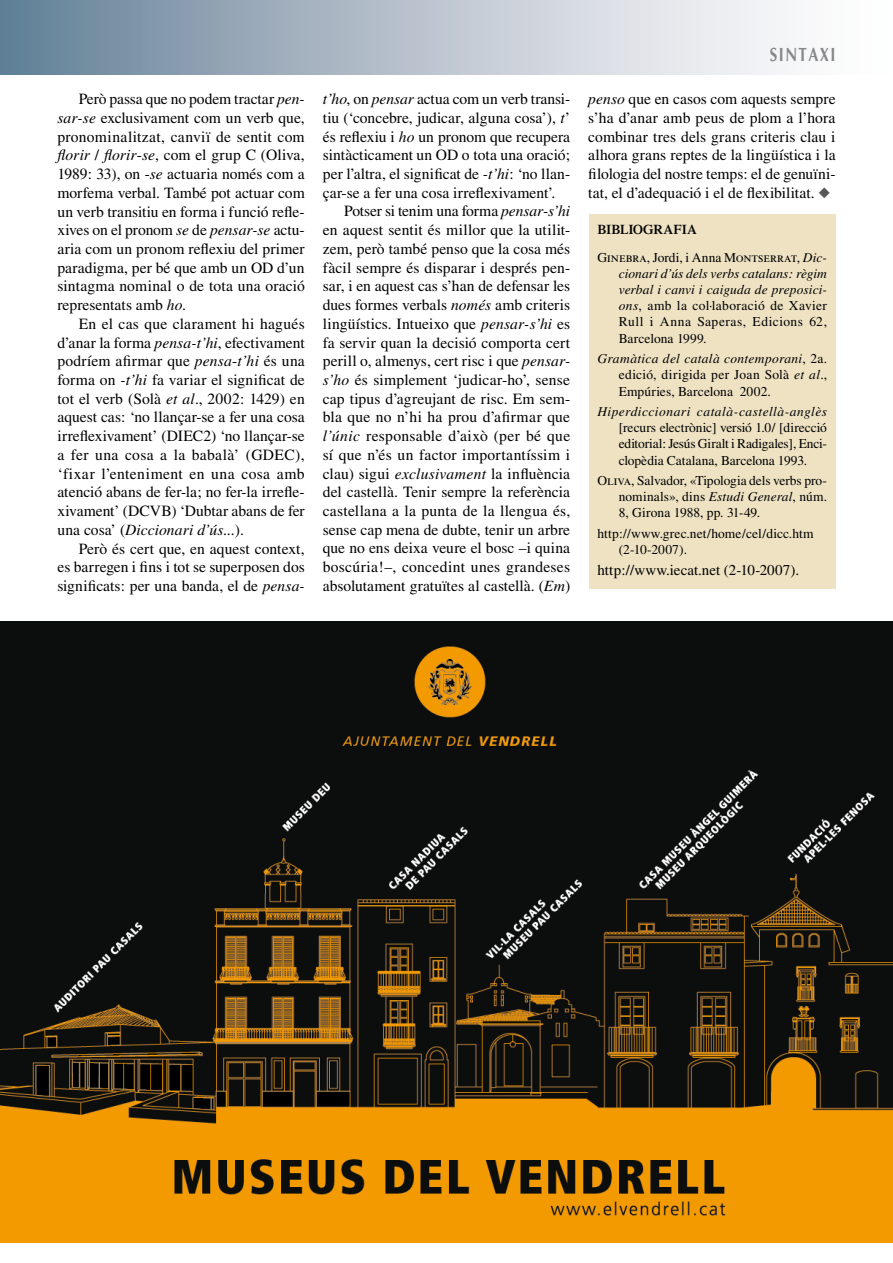
<style>
.page{position:relative;width:893px;height:1263px;background:#fff}
.page>*{position:absolute;margin:0;border:0;box-sizing:border-box;transform-origin:0 0}
.t1{font:19.2px "Optima LT Std Bold SC800";letter-spacing:.095em;color:#87888a;scale:.79 1}
.t2{font:15.6px/18.8px "Times";letter-spacing:.005em;color:#000;text-align:justify}
.t3{font:15px "Times";letter-spacing:.005em;color:#000}
.t4{font:13.5px/16.2px "Times";letter-spacing:.005em;color:#000;text-align:justify}
.t5{font:italic 13.5px/16.2px "Times";letter-spacing:.015em;color:#000;text-align:justify}
.t6{font:13.5px "Times Roman SC";letter-spacing:-.005em;color:#000}
.t7{font:600 13.5px "Times";letter-spacing:.005em;color:#000}
.s1{font-style:italic}
.s2{color:#58585a}
.s3{font-family:"Times"}
.s4{font-family:"Times";font-style:italic}
.s5{font-style:normal}
.s6{font-family:"Times Roman SC"}
</style>
<div class="page">
<div style="left:0;top:0;width:893px;height:74px;background:linear-gradient(to right,#69839a,#fff)"></div>
<div style="left:589px;top:215px;width:247px;height:374px;background:#eee2c3"></div>
<img style="left:0;top:621px;width:893px;height:621px">
<p class="t2" style="left:57px;top:89px;width:249px;text-indent:21px">Però passa que no podem tractar <span class="s1">pen&shy;sar-se</span> exclusivament com un verb que, pronominalitzat, canviï de sentit com <span class="s1">florir</span> / <span class="s1">florir</span>-<span class="s1">se</span>, com el grup C (Oliva, 1989: 33), on -<span class="s1">se</span> actuaria només com a morfema verbal. També pot actuar com un verb transitiu en forma i funció refle&shy;xives on el pronom <span class="s1">se</span> de <span class="s1">pensar-se</span> actu&shy;aria com un pronom reflexiu del primer paradigma, per bé que amb un OD d’un sintagma nominal o de tota una oració representats amb <span class="s1">ho</span>.</p>
<p class="t2" style="left:57px;top:314px;width:249px;text-indent:21px">En el cas que clarament hi hagués d’anar la forma <span class="s1">pensa-t’hi</span>, efectivament podríem afirmar que <span class="s1">pensa</span>-<span class="s1">t’hi</span> és una forma on <span class="s1">-t’hi</span> fa variar el significat de tot el verb (Solà <span class="s1">et al</span>., 2002: 1429) en aquest cas: ‘no llançar-se a fer una cosa irreflexivament’ (DIEC2) ‘no llançar-se a fer una cosa a la babalà’ (GDEC), ‘fixar l’enteniment en una cosa amb atenció abans de fer-la; no fer-la irrefle&shy;xivament’ (DCVB) ‘Dubtar abans de fer una cosa’ (<span class="s1">Diccionari d’ús...</span>).</p>
<p class="t2" style="left:57px;top:539px;width:249px;text-indent:21px">Però és cert que, en aquest context, es barregen i fins i tot se superposen dos significats: per una banda, el de <span class="s1">pensa-</span></p>
<p class="t2" style="left:323px;top:89px;width:249px"><span class="s1">t’ho</span>, on <span class="s1">pensar</span> actua com un verb transi-</p>
<p class="t2" style="left:323px;top:108px;width:249px">tiu (‘concebre, judicar, alguna cosa’), <span class="s1">t</span>’</p>
<p class="t2" style="left:323px;top:127px;width:249px">és reflexiu i <span class="s1">ho</span> un pronom que recupera</p>
<p class="t2" style="left:323px;top:146px;width:249px">sintàcticament un OD o tota una oració;</p>
<p class="t2" style="left:323px;top:164px;width:249px">per l’altra, el significat de <span class="s1">-t’hi</span>: ‘no llan-</p>
<p class="t2" style="left:323px;top:183px;width:234px">çar-se a fer una cosa irreflexivament’.</p>
<p class="t2" style="left:344px;top:202px;width:228px">Potser si tenim una forma <span class="s1">pensar-s’hi</span></p>
<p class="t2" style="left:323px;top:221px;width:249px">en aquest sentit és millor que la utilit-</p>
<p class="t2" style="left:323px;top:239px;width:249px">zem, però també penso que la cosa més</p>
<p class="t2" style="left:323px;top:258px;width:249px">fàcil sempre és disparar i després pen-</p>
<p class="t2" style="left:323px;top:277px;width:249px">sar, i en aquest cas s’han de defensar les</p>
<p class="t2" style="left:323px;top:295px;width:249px">dues formes verbals <span class="s1">només</span> amb criteris</p>
<p class="t2" style="left:323px;top:314px;width:249px">lingüístics. Intueixo que <span class="s1">pensar-s’hi</span> es</p>
<p class="t2" style="left:323px;top:333px;width:249px">fa servir quan la decisió comporta cert</p>
<p class="t2" style="left:323px;top:352px;width:249px">perill o, almenys, cert risc i que <span class="s1">pensar-</span></p>
<p class="t2" style="left:323px;top:370px;width:249px"><span class="s1">s’ho</span> és simplement ‘judicar-ho’, sense</p>
<p class="t2" style="left:323px;top:389px;width:249px">cap tipus d’agreujant de risc. Em sem-</p>
<p class="t2" style="left:323px;top:408px;width:249px">bla que no n’hi ha prou d’afirmar que</p>
<p class="t2" style="left:323px;top:426px;width:249px"><span class="s1">l’únic</span> responsable d’això (per bé que</p>
<p class="t2" style="left:323px;top:445px;width:249px">sí que n’és un factor importantíssim i</p>
<p class="t2" style="left:323px;top:464px;width:249px">clau) sigui <span class="s1">exclusivament</span> la influència</p>
<p class="t2" style="left:323px;top:483px;width:249px">del castellà. Tenir sempre la referència</p>
<p class="t2" style="left:323px;top:501px;width:249px">castellana a la punta de la llengua és,</p>
<p class="t2" style="left:323px;top:520px;width:249px">sense cap mena de dubte, tenir un arbre</p>
<p class="t2" style="left:323px;top:539px;width:249px">que no ens deixa veure el bosc –i quina</p>
<p class="t2" style="left:323px;top:557px;width:249px">boscúria!–, concedint unes grandeses</p>
<p class="t2" style="left:323px;top:576px;width:249px">absolutament gratuïtes al castellà. (<span class="s1">Em</span>)</p>
<p class="t1" style="left:770px;top:43px;width:85px">SINTAXI</p>
<p class="t2" style="left:588px;top:89px;width:249px"><span class="s1">penso</span> que en casos com aquests sempre s’ha d’anar amb peus de plom a l’hora combinar tres dels grans criteris clau i alhora grans reptes de la lingüística i la filologia del nostre temps: el de genuïni&shy;tat, el d’adequació i el de flexibilitat. <span class="s2">◆</span></p>
<p class="t7" style="left:597px;top:221px;width:101px">BIBLIOGRAFIA</p>
<p class="t6" style="left:597px;top:249px;width:231px">Ginebra<span class="s3">, Jordi, i Anna</span> Montserrat<span class="s3">,</span> <span class="s4">Dic-</span></p>
<p class="t5" style="left:619px;top:265px;width:210px">cionari d’ús dels verbs catalans: règim verbal i canvi i caiguda de preposici&shy;ons<span class="s5">, amb la col·laboració de Xavier Rull i Anna Saperas, Edicions 62, Barcelona 1999.</span></p>
<p class="t4" style="left:619px;top:350px;width:210px;text-indent:-21px"><span class="s1">Gramàtica del català contemporani</span>, 2a. edició, dirigida per Joan Solà <span class="s1">et al</span>., Empúries, Barcelona 2002.</p>
<p class="t5" style="left:597px;top:403px;width:231px">Hiperdiccionari català-castellà-anglès</p>
<p class="t4" style="left:619px;top:419px;width:210px">[recurs electrònic] versió 1.0/ [direcció editorial: Jesús Giralt i Radigales], Enci&shy;clopèdia Catalana, Barcelona 1993.</p>
<p class="t4" style="left:619px;top:472px;width:210px;text-indent:-21px"><span class="s6">Oliva</span>, Salvador, «Tipologia dels verbs pro&shy;nominals», dins <span class="s1">Estudi General</span>, núm.<br>8, Girona 1988, pp. 31-49.</p>
<p class="t4" style="left:619px;top:525px;width:196px;text-indent:-21px">http://www.grec.net/home/cel/dicc.htm (2-10-2007).</p>
<p class="t3" style="left:597px;top:561px;width:203px">http://www.iecat.net (2-10-2007).</p>
</div>
